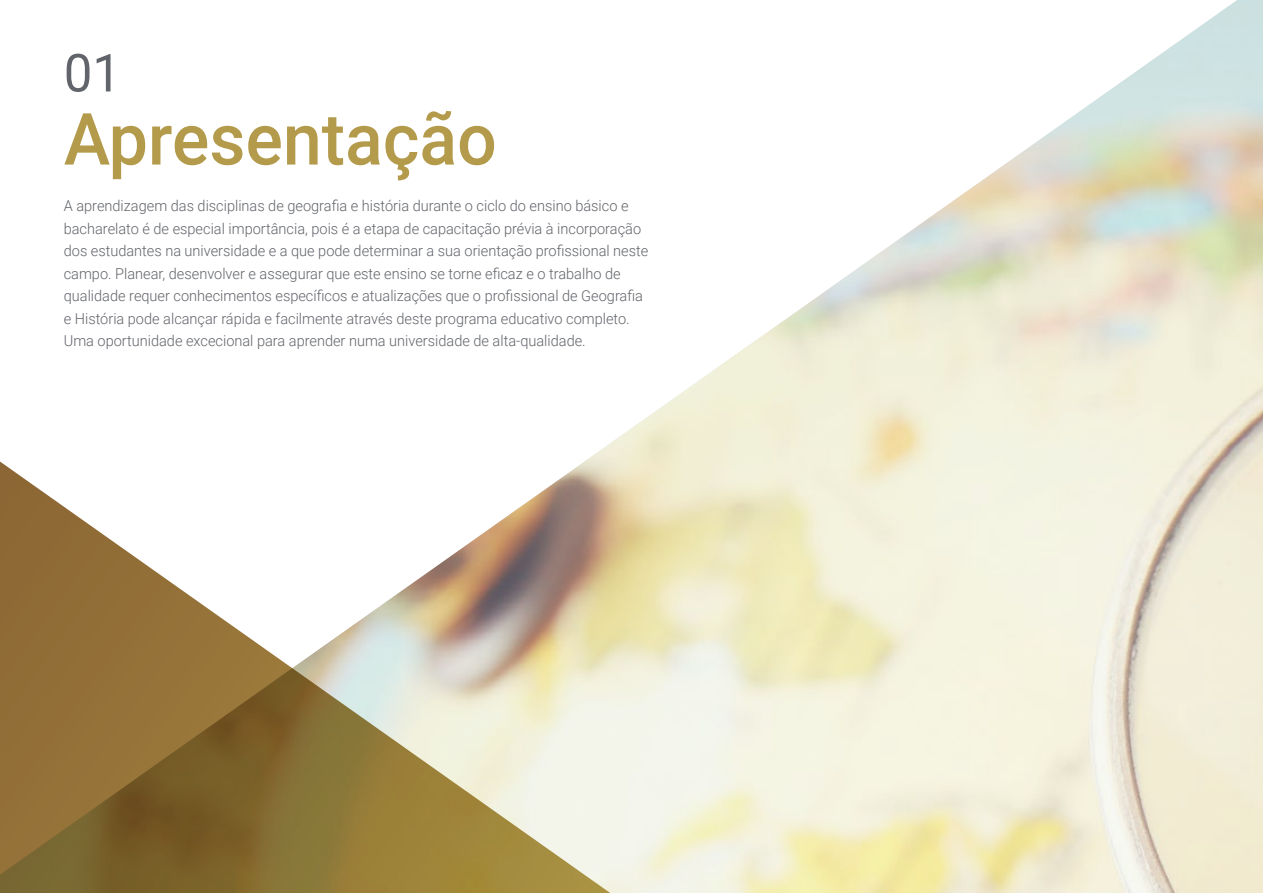
<style>
.page{position:relative;width:1263px;height:893px;background:#fff}
.page>*{position:absolute;margin:0;border:0;box-sizing:border-box;transform-origin:0 0}
.t1{font:500 72px "Roboto";color:#b39b4b}
.t2{font:52.5px "Roboto";color:#61646a}
.t3{font:300 15px/22.5px "Roboto";color:#61646a}
</style>
<div class="page">
<img style="left:607px;top:0;width:656px;height:893px">
<svg style="left:0;top:446px;width:640px;height:447px"></svg>
<h2 class="t2" style="left:64px;top:36px;width:59px">01</h2>
<h1 class="t1" style="left:64px;top:89px;width:435px">Apresentação</h1>
<p class="t3" style="left:64px;top:194px;width:586px">A aprendizagem das disciplinas de geografia e história durante o ciclo do ensino básico e bacharelato é de especial importância, pois é a etapa de capacitação prévia à incorporação dos estudantes na universidade e a que pode determinar a sua orientação profissional neste campo. Planear, desenvolver e assegurar que este ensino se torne eficaz e o trabalho de qualidade requer conhecimentos específicos e atualizações que o profissional de Geografia e História pode alcançar rápida e facilmente através deste programa educativo completo.<br>Uma oportunidade excecional para aprender numa universidade de alta-qualidade.</p>
</div>
